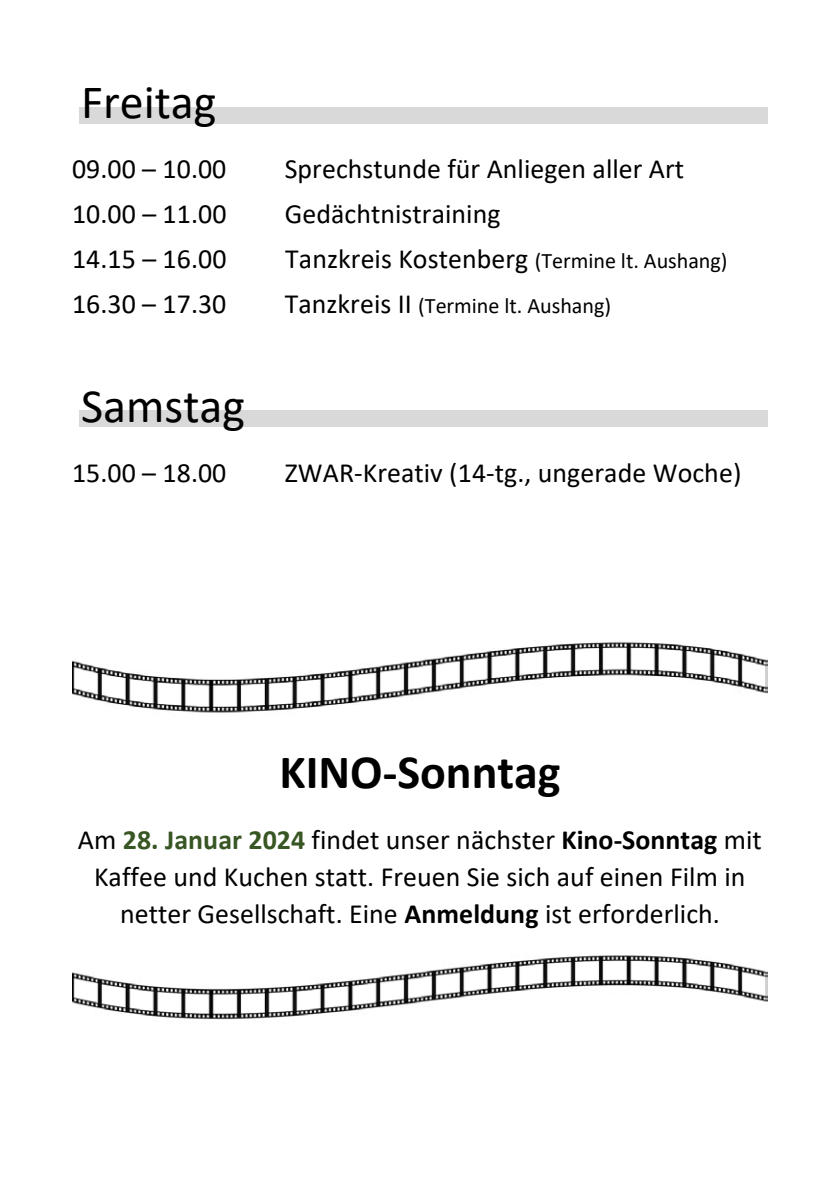
<style>
.page{position:relative;width:840px;height:1191px;background:#fff}
.page>*{position:absolute;margin:0;border:0;box-sizing:border-box;transform-origin:0 0}
.t1{font:48px "Calibri";color:#000}
.t2{font:700 48px "Calibri";color:#000}
.t3{font:27.8px/37px "Calibri";letter-spacing:.005em;color:#000;text-align:center}
.t4{font:22px "Calibri";color:#000}
.s1{font-size:22px}
.s2{font-size:27.8px}
.s3{font-weight:700;color:#385623}
.s4{font-weight:700}
</style>
<div class="page">
<div style="left:79px;top:107px;width:688px;height:16px;background:#d9d9d9"></div>
<div style="left:79px;top:410px;width:688px;height:17px;background:#d9d9d9"></div>
<img style="left:72px;top:641px;width:695px;height:72px">
<img style="left:72px;top:955px;width:695px;height:65px">
<h1 class="t1" style="left:81px;top:68px;width:137px">Freitag</h1>
<p class="t3" style="left:72px;top:150px;width:156px">09.00 – 10.00</p>
<p class="t3" style="left:284px;top:150px;width:401px">Sprechstunde für Anliegen aller Art</p>
<p class="t3" style="left:72px;top:195px;width:156px">10.00 – 11.00</p>
<p class="t3" style="left:284px;top:195px;width:217px">Gedächtnistraining</p>
<p class="t3" style="left:72px;top:239px;width:156px">14.15 – 16.00</p>
<p class="t3" style="left:285px;top:239px;width:443px">Tanzkreis Kostenberg <span class="s1">(Termine lt. Aushang)</span></p>
<p class="t3" style="left:72px;top:285px;width:156px">16.30 – 17.30</p>
<p class="t4" style="left:284px;top:290px;width:328px"><span class="s2">Tanzkreis II</span> (Termine lt. Aushang)</p>
<h1 class="t1" style="left:81px;top:372px;width:165px">Samstag</h1>
<p class="t3" style="left:72px;top:454px;width:156px">15.00 – 18.00</p>
<p class="t3" style="left:284px;top:454px;width:458px">ZWAR-Kreativ (14-tg., ungerade Woche)</p>
<h1 class="t2" style="left:279px;top:738px;width:283px">KINO-Sonntag</h1>
<p class="t3" style="left:78px;top:820px;width:685px">Am <span class="s3">28. Januar 2024</span> findet unser nächster <span class="s4">Kino-Sonntag</span> mit<br>Kaffee und Kuchen statt. Freuen Sie sich auf einen Film in netter Gesellschaft. Eine <span class="s4">Anmeldung</span> ist erforderlich.</p>
</div>
